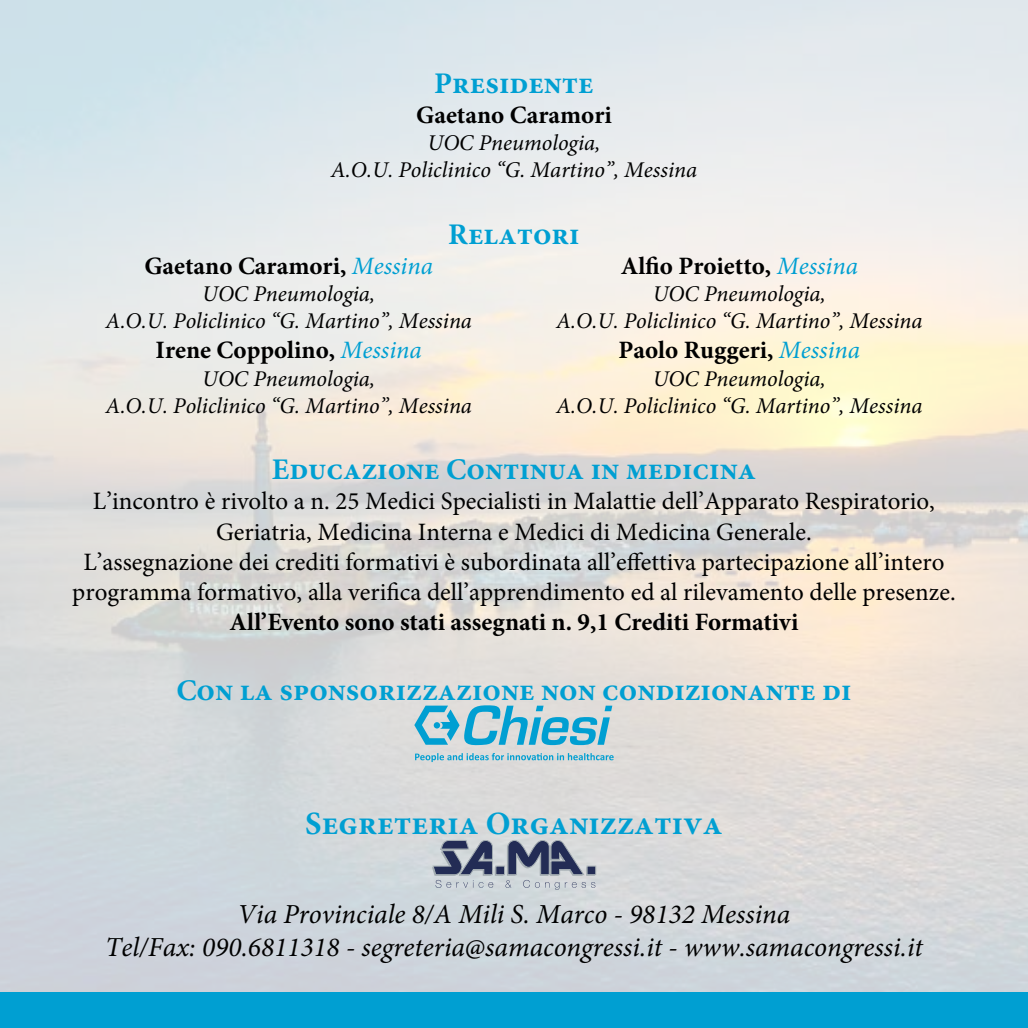
<style>
.page{position:relative;width:1028px;height:1028px;background:#fff}
.page>*{position:absolute;margin:0;border:0;box-sizing:border-box;transform-origin:0 0}
.t1{font:700 32.5px "Minion Pro";color:#009fd2}
.t2{font:700 30px "Minion Pro";color:#009fd2}
.t3{font:italic 27.5px/33.2px "Minion Pro";color:#000;text-align:center}
.t4{font:25px/30.2px "Minion Pro";color:#000;text-align:center}
.t5{font:700 25px "Minion Pro";color:#000}
.t6{font:italic 22.5px/27.2px "Minion Pro";color:#000;text-align:center}
.s1{font-weight:400;font-style:italic;color:#009fd2}
</style>
<div class="page">
<img style="left:0;top:0;width:1028px;height:992px">
<svg style="left:414px;top:705px;width:199px;height:57px;background:#94c7d7"></svg>
<svg style="left:432px;top:839px;width:164px;height:50px;background:#949baa"></svg>
<div style="left:0;top:992px;width:1028px;height:36px;background:#009fd2"></div>
<p class="t2" style="left:434px;top:62px;width:161px">Presidente</p>
<p class="t5" style="left:416px;top:97px;width:197px">Gaetano Caramori</p>
<p class="t6" style="left:331px;top:129px;width:368px">UOC Pneumologia,<br>A.O.U. Policlinico “G. Martino”, Messina</p>
<p class="t2" style="left:448px;top:213px;width:133px">Relatori</p>
<p class="t5" style="left:144px;top:248px;width:290px">Gaetano Caramori, <span class="s1">Messina</span></p>
<p class="t6" style="left:105px;top:280px;width:368px">UOC Pneumologia,<br>A.O.U. Policlinico “G. Martino”, Messina</p>
<p class="t5" style="left:156px;top:333px;width:267px">Irene Coppolino, <span class="s1">Messina</span></p>
<p class="t6" style="left:105px;top:365px;width:368px">UOC Pneumologia,<br>A.O.U. Policlinico “G. Martino”, Messina</p>
<p class="t5" style="left:620px;top:248px;width:239px">Alfio Proietto, <span class="s1">Messina</span></p>
<p class="t6" style="left:556px;top:280px;width:368px">UOC Pneumologia,<br>A.O.U. Policlinico “G. Martino”, Messina</p>
<p class="t5" style="left:618px;top:333px;width:243px">Paolo Ruggeri, <span class="s1">Messina</span></p>
<p class="t6" style="left:556px;top:365px;width:368px">UOC Pneumologia,<br>A.O.U. Policlinico “G. Martino”, Messina</p>
<p class="t2" style="left:272px;top:448px;width:485px">Educazione Continua in medicina</p>
<p class="t4" style="left:72px;top:486px;width:884px">L’incontro è rivolto a n. 25 Medici Specialisti in Malattie dell’Apparato Respiratorio, Geriatria, Medicina Interna e Medici di Medicina Generale.<br>L’assegnazione dei crediti formativi è subordinata all’effettiva partecipazione all’intero programma formativo, alla verifica dell’apprendimento ed al rilevamento delle presenze.</p>
<p class="t5" style="left:229px;top:604px;width:570px">All’Evento sono stati assegnati n. 9,1 Crediti Formativi</p>
<p class="t2" style="left:176px;top:669px;width:676px">Con la sponsorizzazione non condizionante di</p>
<h1 class="t1" style="left:305px;top:801px;width:419px">Segreteria Organizzativa</h1>
<p class="t3" style="left:105px;top:897px;width:819px">Via Provinciale 8/A Mili S. Marco - 98132 Messina<br>Tel/Fax: 090.6811318 - segreteria@samacongressi.it - www.samacongressi.it</p>
</div>
